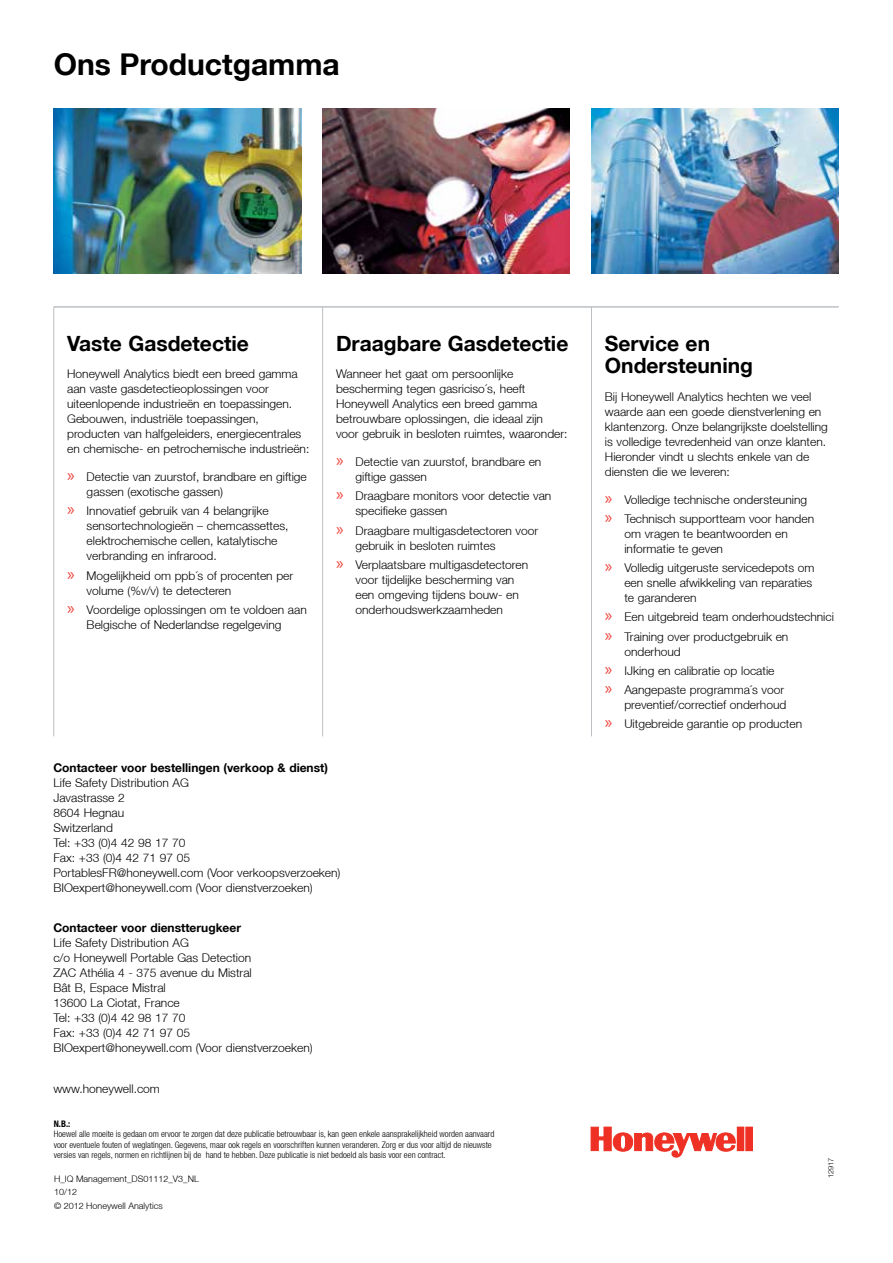
<style>
.page{position:relative;width:893px;height:1263px;background:#fff}
.page>*{position:absolute;margin:0;border:0;box-sizing:border-box;transform-origin:0 0}
.t1{font:700 30px "Helvetica Neue LT";color:#000}
.t2{font:700 21px/22.5px "Helvetica Neue LT";color:#000}
.t3{font:300 12px/15px "Helvetica Neue LT";color:#000}
.t4{font:700 12px "Helvetica Neue LT";color:#000}
.t5{font:300 condensed 9px/10.5px "Helvetica Neue LT";color:#000}
.t6{font:300 9px/13.5px "Helvetica Neue LT";color:#000}
.t7{font:700 condensed 9px "Helvetica Neue LT";color:#000}
.t8{font:300 7.5px "Helvetica Neue LT";color:#000}
.s1{font-family:"Myriad Pro";font-weight:400;font-size:18px;color:#ef4139}
</style>
<div class="page">
<svg style="left:591px;top:1127px;width:145px;height:30px"></svg>
<div style="left:737px;top:1127px;width:7px;height:23px;background:#ee3124"></div>
<div style="left:746px;top:1127px;width:6px;height:24px;background:#ee3124"></div>
<hr style="left:53px;top:307px;width:1px;height:429px;background:#bcc0c4">
<img style="left:592px;top:108px;width:247px;height:166px">
<img style="left:323px;top:108px;width:247px;height:166px">
<hr style="left:322px;top:307px;width:1px;height:429px;background:#bcc0c4">
<hr style="left:591px;top:307px;width:1px;height:429px;background:#bcc0c4">
<hr style="left:54px;top:306px;width:785px;height:2px;background:#bcc0c4">
<img style="left:54px;top:108px;width:247px;height:166px">
<h1 class="t1" style="left:54px;top:46px;width:288px">Ons Productgamma</h1>
<h2 class="t2" style="left:67px;top:331px;width:183px">Vaste Gasdetectie</h2>
<p class="t3" style="left:67px;top:366px;width:244px">Honeywell Analytics biedt een breed gamma aan vaste gasdetectieoplossingen voor uiteenlopende industrieën en toepassingen.<br>Gebouwen, industriële toepassingen, producten van halfgeleiders, energiecentrales en chemische- en petrochemische industrieën:</p>
<p class="t3" style="left:87px;top:469px;width:222px;text-indent:-20px"><span class="s1">»</span> Detectie van zuurstof, brandbare en giftige gassen (exotische gassen)</p>
<p class="t3" style="left:87px;top:503px;width:203px;text-indent:-20px"><span class="s1">»</span> Innovatief gebruik van 4 belangrijke sensortechnologieën – chemcassettes, elektrochemische cellen, katalytische verbranding en infrarood.</p>
<p class="t3" style="left:87px;top:568px;width:208px;text-indent:-20px"><span class="s1">»</span> Mogelijkheid om ppb´s of procenten per volume (%v/v) te detecteren</p>
<p class="t3" style="left:67px;top:602px;width:241px;text-align:center"><span class="s1">»</span> Voordelige oplossingen om te voldoen aan<br>Belgische of Nederlandse regelgeving</p>
<h2 class="t2" style="left:336px;top:331px;width:234px">Draagbare Gasdetectie</h2>
<p class="t3" style="left:336px;top:366px;width:233px">Wanneer het gaat om persoonlijke bescherming tegen gasriciso´s, heeft Honeywell Analytics een breed gamma betrouwbare oplossingen, die ideaal zijn voor gebruik in besloten ruimtes, waaronder:</p>
<p class="t3" style="left:355px;top:454px;width:187px;text-indent:-20px"><span class="s1">»</span> Detectie van zuurstof, brandbare en giftige gassen</p>
<p class="t3" style="left:355px;top:488px;width:197px;text-indent:-20px"><span class="s1">»</span> Draagbare monitors voor detectie van specifieke gassen</p>
<p class="t3" style="left:355px;top:523px;width:184px;text-indent:-20px"><span class="s1">»</span> Draagbare multigasdetectoren voor gebruik in besloten ruimtes</p>
<p class="t3" style="left:355px;top:557px;width:174px;text-indent:-20px"><span class="s1">»</span> Verplaatsbare multigasdetectoren voor tijdelijke bescherming van een omgeving tijdens bouw- en onderhoudswerkzaamheden</p>
<p class="t4" style="left:53px;top:760px;width:276px">Contacteer voor bestellingen (verkoop &amp; dienst)</p>
<p class="t3" style="left:53px;top:775px;width:289px">Life Safety Distribution AG<br>Javastrasse 2<br>8604 Hegnau<br>Switzerland<br>Tel: +33 (0)4 42 98 17 70<br>Fax: +33 (0)4 42 71 97 05<br>PortablesFR@honeywell.com (Voor verkoopsverzoeken)<br>BIOexpert@honeywell.com (Voor dienstverzoeken)</p>
<p class="t4" style="left:53px;top:920px;width:189px">Contacteer voor dienstterugkeer</p>
<p class="t3" style="left:53px;top:935px;width:261px">Life Safety Distribution AG<br>c/o Honeywell Portable Gas Detection<br>ZAC Athélia 4 - 375 avenue du Mistral<br>Bât B, Espace Mistral<br>13600 La Ciotat, France<br>Tel: +33 (0)4 42 98 17 70<br>Fax: +33 (0)4 42 71 97 05<br>BIOexpert@honeywell.com (Voor dienstverzoeken)</p>
<p class="t3" style="left:53px;top:1081px;width:108px">www.honeywell.com</p>
<p class="t7" style="left:54px;top:1118px;width:18px">N.B.:</p>
<p class="t5" style="left:54px;top:1129px;width:442px">Hoewel alle moeite is gedaan om ervoor te zorgen dat deze publicatie betrouwbaar is, kan geen enkele aansprakelijkheid worden aanvaard voor eventuele fouten of weglatingen. Gegevens, maar ook regels en voorschriften kunnen veranderen. Zorg er dus voor altijd de nieuwste versies van regels, normen en richtlijnen bij de hand te hebben. Deze publicatie is niet bedoeld als basis voor een contract.</p>
<p class="t6" style="left:54px;top:1172px;width:146px">H_IQ Management_DS01112_V3_NL<br>10/12<br>© 2012 Honeywell Analytics</p>
<h2 class="t2" style="left:605px;top:331px;width:150px">Service en<br>Ondersteuning</h2>
<p class="t3" style="left:605px;top:389px;width:225px">Bij Honeywell Analytics hechten we veel waarde aan een goede dienstverlening en klantenzorg. Onze belangrijkste doelstelling is volledige tevredenheid van onze klanten.<br>Hieronder vindt u slechts enkele van de diensten die we leveren:</p>
<p class="t3" style="left:605px;top:489px;width:211px;line-height:19.2px"><span class="s1">»</span> Volledige technische ondersteuning <span class="s1">»</span> Technisch supportteam voor handen</p>
<p class="t3" style="left:624px;top:526px;width:165px">om vragen te beantwoorden en informatie te geven</p>
<p class="t3" style="left:624px;top:560px;width:192px;text-indent:-20px"><span class="s1">»</span> Volledig uitgeruste servicedepots om een snelle afwikkeling van reparaties te garanderen</p>
<p class="t3" style="left:605px;top:607px;width:231px;line-height:19.2px"><span class="s1">»</span> Een uitgebreid team onderhoudstechnici <span class="s1">»</span> Training over productgebruik en</p>
<p class="t3" style="left:605px;top:641px;width:181px;line-height:19.2px;text-indent:20px">onderhoud<br><span class="s1">»</span> IJking en calibratie op locatie <span class="s1">»</span> Aangepaste programma´s voor</p>
<p class="t3" style="left:605px;top:695px;width:199px;line-height:19.2px;text-align:center">preventief/correctief onderhoud<br><span class="s1">»</span> Uitgebreide garantie op producten</p>
<p class="t8" style="left:826px;top:1178px;width:22px;rotate:-90deg">12917</p>
</div>
